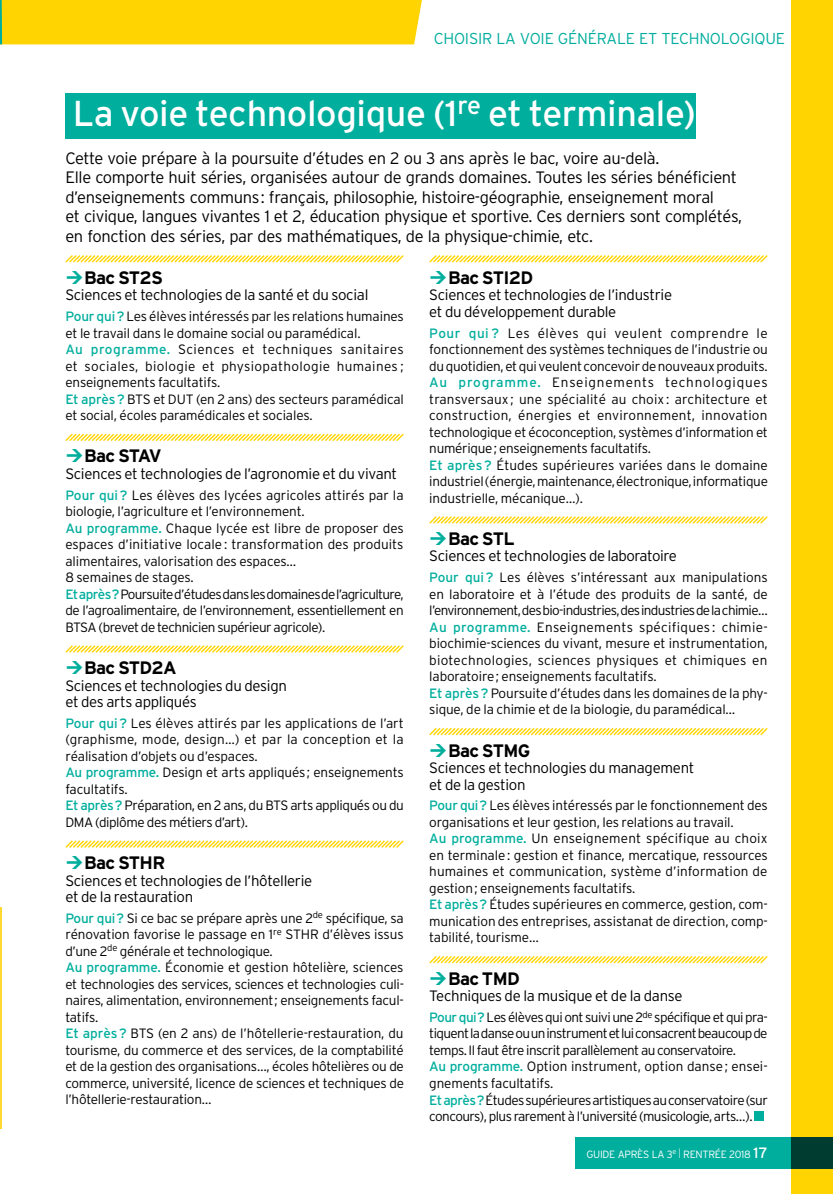
<style>
.page{position:relative;width:833px;height:1194px;background:#fff}
.page>*{position:absolute;margin:0;border:0;box-sizing:border-box;transform-origin:0 0}
.t1{font:36px "Interstate";letter-spacing:-.01em;color:#fff}
.t2{font:700 18px "Interstate";letter-spacing:-.035em;color:#000}
.t3{font:300 16.5px/19.5px "Interstate";letter-spacing:-.02em;color:#000}
.t4{font:300 15.75px "Interstate";letter-spacing:-.015em;color:#00ae9d}
.t5{font:300 15px/16.5px "Interstate";letter-spacing:-.02em;color:#000}
.t6{font:300 13.5px/16.5px "Interstate";letter-spacing:-.01em;color:#000}
.t7{font:300 13.5px/16.5px "Interstate";letter-spacing:-.04em;color:#000}
.t8{font:300 10.5px "Interstate";letter-spacing:-.03em;color:#fff}
.s1{font-weight:400;color:#00ae9d}
.s2{font-size:13.5px}
.s3{font-weight:400;font-size:15px}
</style>
<div class="page">
<div style="left:65px;top:93px;width:392px;height:45px;background:#00ae9d"></div>
<div style="left:457px;top:93px;width:23px;height:45px;background:#00ae9d"></div>
<div style="left:480px;top:93px;width:215px;height:45px;background:#00ae9d"></div>
<div style="left:791px;top:0;width:41px;height:1193px;background:#ffd400"></div>
<div style="left:574px;top:1137px;width:257px;height:32px;background:#00ae9d"></div>
<div style="left:791px;top:1137px;width:41px;height:32px;background:#003c2f"></div>
<hr style="left:0;top:907px;width:1px;height:221px;background:#ffd831">
<svg style="left:65px;top:255px;width:338px;height:7px"></svg>
<svg style="left:65px;top:433px;width:338px;height:8px"></svg>
<svg style="left:65px;top:645px;width:338px;height:7px"></svg>
<svg style="left:65px;top:840px;width:338px;height:8px"></svg>
<svg style="left:429px;top:255px;width:338px;height:7px"></svg>
<svg style="left:429px;top:516px;width:338px;height:7px"></svg>
<svg style="left:429px;top:728px;width:338px;height:7px"></svg>
<svg style="left:429px;top:956px;width:338px;height:7px"></svg>
<div style="left:753px;top:1111px;width:10px;height:10px;background:#00ae9d"></div>
<div style="left:0;top:0;width:422px;height:44px;background:#ffd400"></div>
<p class="t4" style="left:433px;top:33px;width:352px">choisir la voie générale et technologique</p>
<h1 class="t1" style="left:73px;top:101px;width:624px">La voie technologique (1<sup>re</sup> et terminale)</h1>
<p class="t3" style="left:65px;top:150px;width:678px">Cette voie prépare à la poursuite d’études en 2 ou 3 ans après le bac, voire au-delà.<br>Elle comporte huit séries, organisées autour de grands domaines. Toutes les séries bénéficient d’enseignements communs: français, philosophie, histoire-géographie, enseignement moral<br>et civique, langues vivantes 1 et 2, éducation physique et sportive. Ces derniers sont complétés, en fonction des séries, par des mathématiques, de la physique-chimie, etc.</p>
<h2 class="t2" style="left:84px;top:267px;width:80px">Bac ST2S</h2>
<p class="t5" style="left:65px;top:288px;width:304px">Sciences et technologies de la santé et du social</p>
<p class="t6" style="left:65px;top:309px;width:340px"><span class="s1">Pour qui ?</span> Les élèves intéressés par les relations humaines et le travail dans le domaine social ou paramédical.<br><span class="s1">Au programme.</span> Sciences et techniques sanitaires et sociales, biologie et physiopathologie humaines ; enseignements facultatifs.<br><span class="s1">Et après ?</span> BTS et DUT (en 2 ans) des secteurs paramédical et social, écoles paramédicales et sociales.</p>
<h2 class="t2" style="left:84px;top:445px;width:79px">Bac STAV</h2>
<p class="t5" style="left:65px;top:467px;width:333px">Sciences et technologies de l’agronomie et du vivant</p>
<p class="t6" style="left:65px;top:488px;width:340px"><span class="s1">Pour qui?</span> Les élèves des lycées agricoles attirés par la biologie, l’agriculture et l’environnement.<br><span class="s1">Au programme.</span> Chaque lycée est libre de proposer des espaces d’initiative locale : transformation des produits alimentaires, valorisation des espaces…<br>8 semaines de stages.<br><span class="s1">Et après?</span> Poursuite d’études dans les domaines de l’agriculture, de l’agroalimentaire, de l’environnement, essentiellement en BTSA (brevet de technicien supérieur agricole).</p>
<h2 class="t2" style="left:84px;top:657px;width:94px">Bac STD2A</h2>
<p class="t5" style="left:65px;top:678px;width:223px">Sciences et technologies du design et des arts appliqués</p>
<p class="t6" style="left:65px;top:716px;width:340px"><span class="s1">Pour qui?</span> Les élèves attirés par les applications de l’art (graphisme, mode, design…) et par la conception et la réalisation d’objets ou d’espaces.<br><span class="s1">Au programme.</span> Design et arts appliqués; enseignements facultatifs.<br><span class="s1">Et après ?</span> Préparation, en 2 ans, du BTS arts appliqués ou du DMA (diplôme des métiers d’art).</p>
<h2 class="t2" style="left:84px;top:852px;width:82px">Bac STHR</h2>
<p class="t5" style="left:65px;top:873px;width:248px">Sciences et technologies de l’hôtellerie et de la restauration</p>
<p class="t6" style="left:65px;top:911px;width:340px"><span class="s1">Pour qui ?</span> Si ce bac se prépare après une 2<sup>de</sup> spécifique, sa rénovation favorise le passage en 1<sup>re</sup> STHR d’élèves issus d’une 2<sup>de</sup> générale et technologique.<br><span class="s1">Au programme.</span> Économie et gestion hôtelière, sciences et technologies des services, sciences et technologies culi&shy;naires, alimentation, environnement; enseignements facul&shy;tatifs.<br><span class="s1">Et après ?</span> BTS (en 2 ans) de l’hôtellerie-restauration, du tourisme, du commerce et des services, de la comptabilité et de la gestion des organisations…, écoles hôtelières ou de commerce, université, licence de sciences et techniques de l’hôtellerie-restauration…</p>
<h2 class="t2" style="left:448px;top:267px;width:87px">Bac STI2D</h2>
<p class="t5" style="left:429px;top:288px;width:244px">Sciences et technologies de l’industrie et du développement durable</p>
<p class="t6" style="left:429px;top:326px;width:340px"><span class="s1">Pour qui ?</span> Les élèves qui veulent comprendre le fonctionnement des systèmes techniques de l’industrie ou du quotidien, et qui veulent concevoir de nouveaux produits.<br><span class="s1">Au programme.</span> Enseignements technologiques transversaux ; une spécialité au choix : architecture et construction, énergies et environnement, innovation technologique et écoconception, systèmes d’information et numérique; enseignements facultatifs.<br><span class="s1">Et après?</span> Études supérieures variées dans le domaine industriel (énergie, maintenance, électronique, informatique industrielle, mécanique…).</p>
<h2 class="t2" style="left:448px;top:528px;width:68px">Bac STL</h2>
<p class="t5" style="left:429px;top:549px;width:249px">Sciences et technologies de laboratoire</p>
<p class="t6" style="left:429px;top:570px;width:340px"><span class="s1">Pour qui ?</span> Les élèves s’intéressant aux manipulations en laboratoire et à l’étude des produits de la santé, de l’environnement, des bio-industries, des industries de la chimie… <span class="s1">Au programme.</span> Enseignements spécifiques : chimie&shy;biochimie-sciences du vivant, mesure et instrumentation, biotechnologies, sciences physiques et chimiques en laboratoire; enseignements facultatifs.<br><span class="s1">Et après ?</span> Poursuite d’études dans les domaines de la phy&shy;sique, de la chimie et de la biologie, du paramédical…</p>
<h2 class="t2" style="left:448px;top:740px;width:84px">Bac STMG</h2>
<p class="t5" style="left:429px;top:761px;width:266px">Sciences et technologies du management et de la gestion</p>
<p class="t6" style="left:429px;top:798px;width:340px"><span class="s1">Pour qui ?</span> Les élèves intéressés par le fonctionnement des organisations et leur gestion, les relations au travail.<br><span class="s1">Au programme.</span> Un enseignement spécifique au choix en terminale: gestion et finance, mercatique, ressources humaines et communication, système d’information de gestion; enseignements facultatifs.<br><span class="s1">Et après ?</span> Études supérieures en commerce, gestion, com&shy;munication des entreprises, assistanat de direction, comp&shy;tabilité, tourisme…</p>
<h2 class="t2" style="left:448px;top:968px;width:73px">Bac TMD</h2>
<p class="t5" style="left:429px;top:989px;width:255px">Techniques de la musique et de la danse</p>
<p class="t7" style="left:429px;top:1010px;width:340px"><span class="s1">Pour qui ?</span> Les élèves qui ont suivi une 2<sup>de</sup> spécifique et qui pra&shy;tiquent la danse ou un instrument et lui consacrent beaucoup de temps. Il faut être inscrit parallèlement au conservatoire.<br><span class="s1">Au programme.</span> Option instrument, option danse; ensei&shy;gnements facultatifs.<br><span class="s1">Et après ?</span> Études supérieures artistiques au conservatoire (sur concours), plus rarement à l’université (musicologie, arts…).</p>
<p class="t8" style="left:586px;top:1150px;width:182px">GUIDE APRÈS LA 3<sup>e</sup> <span class="s2">l</span> RENTRÉE 2018 <span class="s3">17</span></p>
</div>
